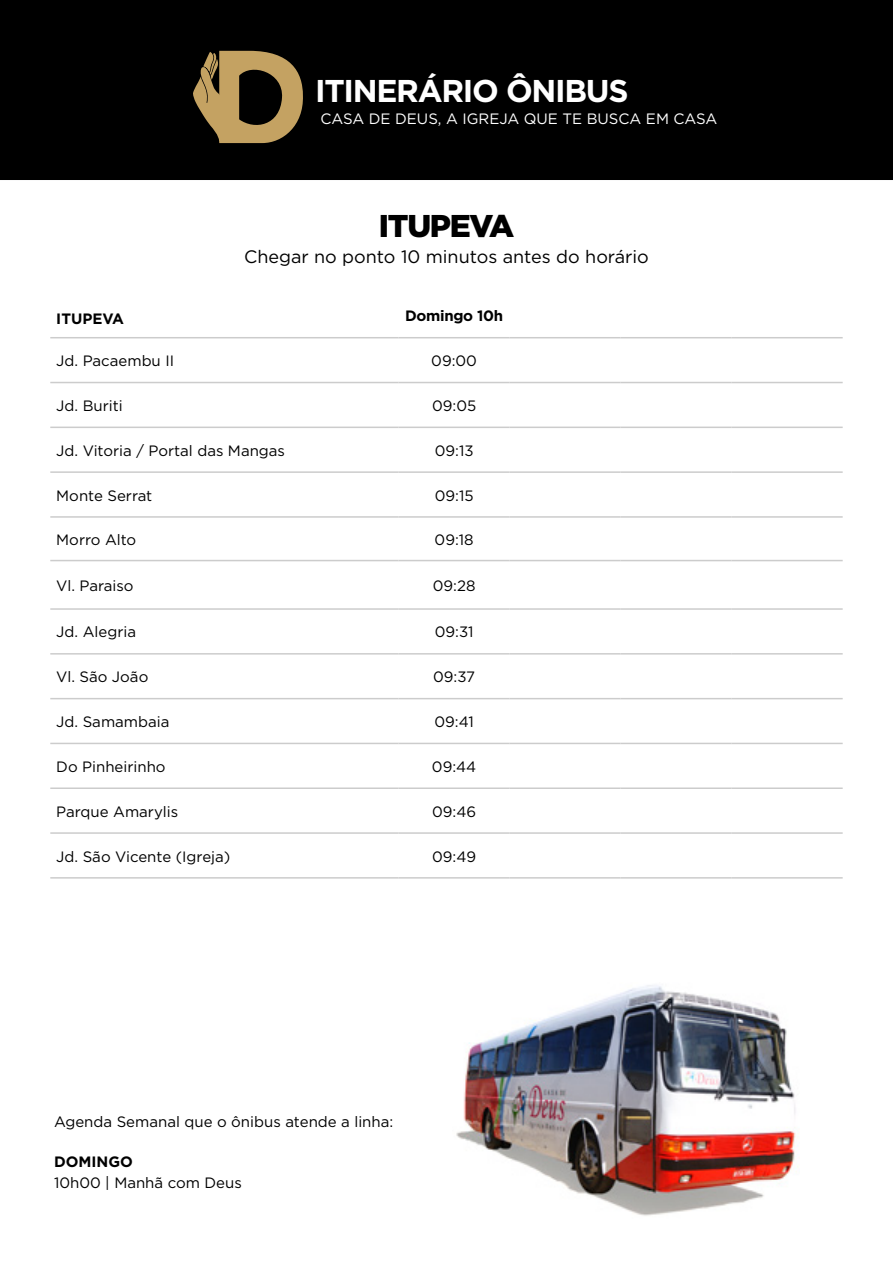
<style>
.page{position:relative;width:893px;height:1263px;background:#fff}
.page>*{position:absolute;margin:0;border:0;box-sizing:border-box;transform-origin:0 0}
.t1{font:700 31.5px "Gotham";letter-spacing:-.04em;color:#fff}
.t2{font:900 31.5px "Gotham";letter-spacing:-.04em;color:#000}
.t3{font:18px "Gotham";color:#000}
.t4{font:15px "Gotham";color:#000}
.t5{font:15px "Gotham";color:#fff}
.t6{font:700 15px "Gotham";color:#000}
.t7{font:700 15px "Gotham";letter-spacing:-.02em;color:#000}
</style>
<div class="page">
<div style="left:0;top:0;width:893px;height:180px;background:#000"></div>
<svg style="left:193px;top:51px;width:111px;height:92px"></svg>
<hr style="left:50px;top:337px;width:349px;height:1px;background:#ccc">
<hr style="left:399px;top:337px;width:111px;height:1px;background:#ccc">
<hr style="left:510px;top:337px;width:111px;height:1px;background:#ccc">
<hr style="left:621px;top:337px;width:111px;height:1px;background:#ccc">
<hr style="left:732px;top:337px;width:111px;height:1px;background:#ccc">
<hr style="left:50px;top:382px;width:349px;height:1px;background:#ccc">
<hr style="left:399px;top:382px;width:111px;height:1px;background:#ccc">
<hr style="left:510px;top:382px;width:111px;height:1px;background:#ccc">
<hr style="left:621px;top:382px;width:111px;height:1px;background:#ccc">
<hr style="left:732px;top:382px;width:111px;height:1px;background:#ccc">
<hr style="left:50px;top:427px;width:349px;height:1px;background:#ccc">
<hr style="left:399px;top:427px;width:111px;height:1px;background:#ccc">
<hr style="left:510px;top:427px;width:111px;height:1px;background:#ccc">
<hr style="left:621px;top:427px;width:111px;height:1px;background:#ccc">
<hr style="left:732px;top:427px;width:111px;height:1px;background:#ccc">
<hr style="left:50px;top:471px;width:349px;height:2px;background:#ccc">
<hr style="left:399px;top:471px;width:111px;height:2px;background:#ccc">
<hr style="left:510px;top:471px;width:111px;height:2px;background:#ccc">
<hr style="left:621px;top:471px;width:111px;height:2px;background:#ccc">
<hr style="left:732px;top:471px;width:111px;height:2px;background:#ccc">
<hr style="left:50px;top:516px;width:349px;height:2px;background:#ccc">
<hr style="left:399px;top:516px;width:111px;height:2px;background:#ccc">
<hr style="left:510px;top:516px;width:111px;height:2px;background:#ccc">
<hr style="left:621px;top:516px;width:111px;height:2px;background:#ccc">
<hr style="left:732px;top:516px;width:111px;height:2px;background:#ccc">
<hr style="left:50px;top:560px;width:349px;height:1px;background:#ccc">
<hr style="left:399px;top:560px;width:111px;height:1px;background:#ccc">
<hr style="left:510px;top:560px;width:111px;height:1px;background:#ccc">
<hr style="left:621px;top:560px;width:111px;height:1px;background:#ccc">
<hr style="left:732px;top:560px;width:111px;height:1px;background:#ccc">
<hr style="left:50px;top:608px;width:349px;height:2px;background:#ccc">
<hr style="left:399px;top:608px;width:111px;height:2px;background:#ccc">
<hr style="left:510px;top:608px;width:111px;height:2px;background:#ccc">
<hr style="left:621px;top:608px;width:111px;height:2px;background:#ccc">
<hr style="left:732px;top:608px;width:111px;height:2px;background:#ccc">
<hr style="left:50px;top:653px;width:349px;height:1px;background:#ccc">
<hr style="left:399px;top:653px;width:111px;height:1px;background:#ccc">
<hr style="left:510px;top:653px;width:111px;height:1px;background:#ccc">
<hr style="left:621px;top:653px;width:111px;height:1px;background:#ccc">
<hr style="left:732px;top:653px;width:111px;height:1px;background:#ccc">
<hr style="left:50px;top:698px;width:349px;height:1px;background:#ccc">
<hr style="left:399px;top:698px;width:111px;height:1px;background:#ccc">
<hr style="left:510px;top:698px;width:111px;height:1px;background:#ccc">
<hr style="left:621px;top:698px;width:111px;height:1px;background:#ccc">
<hr style="left:732px;top:698px;width:111px;height:1px;background:#ccc">
<hr style="left:50px;top:743px;width:349px;height:1px;background:#ccc">
<hr style="left:399px;top:743px;width:111px;height:1px;background:#ccc">
<hr style="left:510px;top:743px;width:111px;height:1px;background:#ccc">
<hr style="left:621px;top:743px;width:111px;height:1px;background:#ccc">
<hr style="left:732px;top:743px;width:111px;height:1px;background:#ccc">
<hr style="left:50px;top:787px;width:349px;height:2px;background:#ccc">
<hr style="left:399px;top:787px;width:111px;height:2px;background:#ccc">
<hr style="left:510px;top:787px;width:111px;height:2px;background:#ccc">
<hr style="left:621px;top:787px;width:111px;height:2px;background:#ccc">
<hr style="left:732px;top:787px;width:111px;height:2px;background:#ccc">
<hr style="left:50px;top:832px;width:349px;height:2px;background:#ccc">
<hr style="left:399px;top:832px;width:111px;height:2px;background:#ccc">
<hr style="left:510px;top:832px;width:111px;height:2px;background:#ccc">
<hr style="left:621px;top:832px;width:111px;height:2px;background:#ccc">
<hr style="left:732px;top:832px;width:111px;height:2px;background:#ccc">
<hr style="left:50px;top:877px;width:349px;height:1px;background:#ccc">
<hr style="left:399px;top:877px;width:111px;height:1px;background:#ccc">
<hr style="left:510px;top:877px;width:111px;height:1px;background:#ccc">
<hr style="left:621px;top:877px;width:111px;height:1px;background:#ccc">
<hr style="left:732px;top:877px;width:111px;height:1px;background:#ccc">
<img style="left:456px;top:985px;width:342px;height:231px">
<h1 class="t1" style="left:315px;top:70px;width:315px">ITINERÁRIO ÔNIBUS</h1>
<p class="t5" style="left:320px;top:109px;width:398px">CASA DE DEUS, A IGREJA QUE TE BUSCA EM CASA</p>
<h1 class="t2" style="left:379px;top:204px;width:137px">ITUPEVA</h1>
<p class="t3" style="left:244px;top:245px;width:406px">Chegar no ponto 10 minutos antes do horário</p>
<p class="t6" style="left:56px;top:309px;width:69px">ITUPEVA</p>
<p class="t7" style="left:405px;top:306px;width:100px">Domingo 10h</p>
<p class="t4" style="left:56px;top:351px;width:119px">Jd. Pacaembu II</p>
<p class="t4" style="left:431px;top:351px;width:47px">09:00</p>
<p class="t4" style="left:56px;top:396px;width:68px">Jd. Buriti</p>
<p class="t4" style="left:432px;top:396px;width:46px">09:05</p>
<p class="t4" style="left:56px;top:441px;width:230px">Jd. Vitoria / Portal das Mangas</p>
<p class="t4" style="left:435px;top:441px;width:40px">09:13</p>
<p class="t4" style="left:56px;top:486px;width:98px">Monte Serrat</p>
<p class="t4" style="left:435px;top:486px;width:40px">09:15</p>
<p class="t4" style="left:56px;top:530px;width:82px">Morro Alto</p>
<p class="t4" style="left:435px;top:530px;width:41px">09:18</p>
<p class="t4" style="left:56px;top:576px;width:79px">Vl. Paraiso</p>
<p class="t4" style="left:433px;top:576px;width:44px">09:28</p>
<p class="t4" style="left:56px;top:622px;width:81px">Jd. Alegria</p>
<p class="t4" style="left:435px;top:622px;width:40px">09:31</p>
<p class="t4" style="left:56px;top:667px;width:94px">Vl. São João</p>
<p class="t4" style="left:433px;top:667px;width:44px">09:37</p>
<p class="t4" style="left:56px;top:712px;width:115px">Jd. Samambaia</p>
<p class="t4" style="left:434px;top:712px;width:41px">09:41</p>
<p class="t4" style="left:56px;top:757px;width:111px">Do Pinheirinho</p>
<p class="t4" style="left:432px;top:757px;width:46px">09:44</p>
<p class="t4" style="left:56px;top:802px;width:123px">Parque Amarylis</p>
<p class="t4" style="left:432px;top:802px;width:46px">09:46</p>
<p class="t4" style="left:56px;top:846px;width:176px">Jd. São Vicente (Igreja)</p>
<p class="t4" style="left:432px;top:846px;width:45px">09:49</p>
<p class="t4" style="left:54px;top:1111px;width:341px">Agenda Semanal que o ônibus atende a linha:</p>
<p class="t6" style="left:54px;top:1152px;width:80px">DOMINGO</p>
<p class="t4" style="left:54px;top:1173px;width:189px">10h00 | Manhã com Deus</p>
</div>
